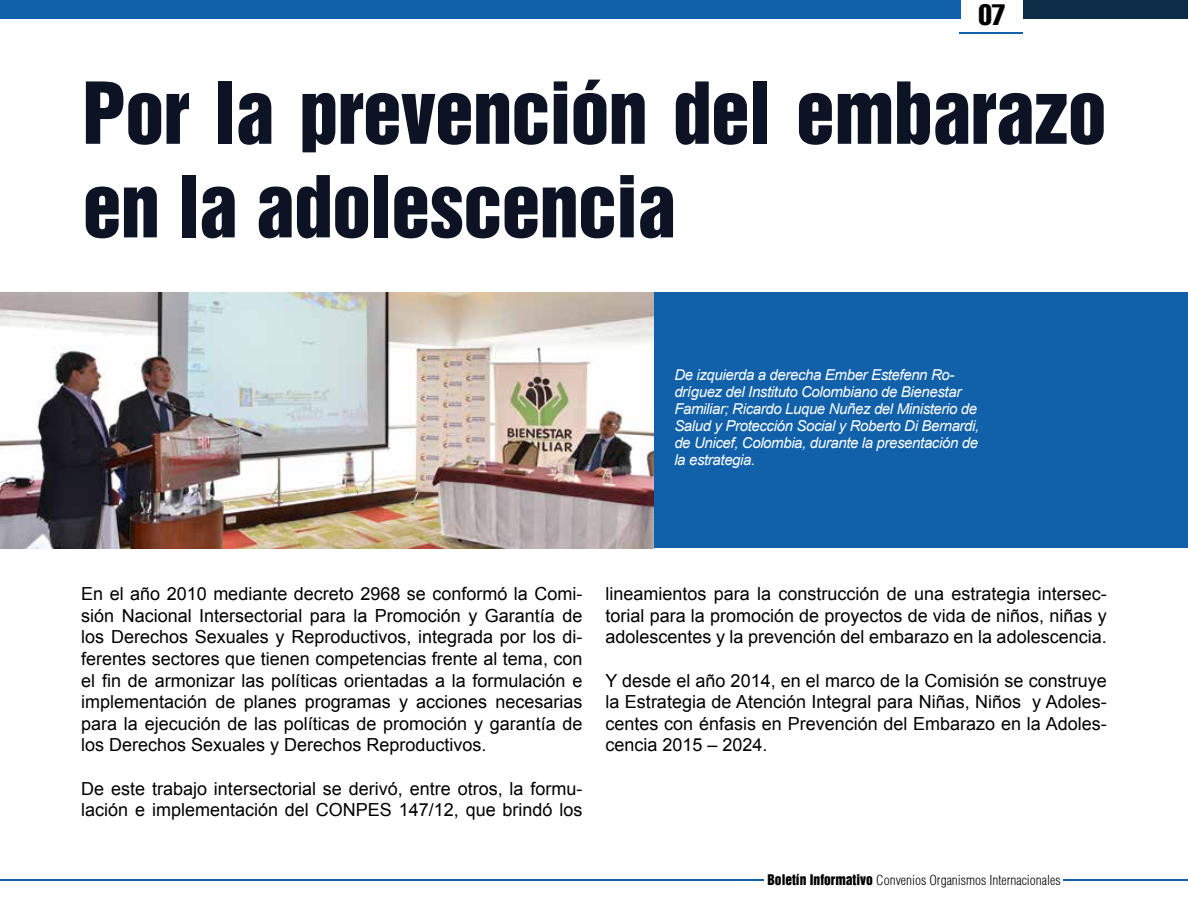
<style>
.page{position:relative;width:1188px;height:918px;background:#fff}
.page>*{position:absolute;margin:0;border:0;box-sizing:border-box;transform-origin:0 0}
.t1{font:78px/93.6px "Helvetica Inserat";letter-spacing:-.01em;color:#0c1324}
.t2{font:29.1px "Helvetica LT Std Comp";color:#000}
.t3{font:18px/21.6px "Arial";color:#000;text-align:justify}
.t4{font:italic 15px/17.1px "Arial";letter-spacing:-.025em;color:#fff}
.t5{font:300 condensed 13.5px "Helvetica";color:#000}
.s1{font-family:"Helvetica Inserat";font-weight:400;font-stretch:normal}
</style>
<div class="page">
<div style="left:0;top:0;width:960px;height:19px;background:#1060aa"></div>
<hr style="left:959px;top:32px;width:64px;height:2px;background:#1060aa">
<div style="left:1024px;top:0;width:164px;height:18px;background:#0c2c47"></div>
<hr style="left:0;top:879px;width:763px;height:2px;background:#1060aa">
<hr style="left:1063px;top:879px;width:125px;height:2px;background:#1060aa">
<div style="left:651px;top:292px;width:537px;height:256px;background:#1060aa"></div>
<img style="left:0;top:292px;width:653px;height:256px">
<h2 class="t2" style="left:978px;top:-4px;width:28px">07</h2>
<h1 class="t1" style="left:83px;top:68px;width:1026px">Por la prevención del embarazo en la adolescencia</h1>
<p class="t4" style="left:674px;top:366px;width:306px">De izquierda a derecha Ember Estefenn Ro&shy;dríguez del Instituto Colombiano de Bienestar Familiar; Ricardo Luque Nuñez del Ministerio de Salud y Protección Social y Roberto Di Bernardi, de Unicef, Colombia, durante la presentación de la estrategia.</p>
<p class="t3" style="left:81px;top:583px;width:503px">En el año 2010 mediante decreto 2968 se conformó la Comi&shy;sión Nacional Intersectorial para la Promoción y Garantía de los Derechos Sexuales y Reproductivos, integrada por los di&shy;ferentes sectores que tienen competencias frente al tema, con el fin de armonizar las políticas orientadas a la formulación e implementación de planes programas y acciones necesarias para la ejecución de las políticas de promoción y garantía de los Derechos Sexuales y Derechos Reproductivos.</p>
<p class="t3" style="left:81px;top:777px;width:503px">De este trabajo intersectorial se derivó, entre otros, la formu&shy;lación e implementación del CONPES 147/12, que brindó los</p>
<p class="t3" style="left:605px;top:583px;width:503px">lineamientos para la construcción de una estrategia intersec&shy;torial para la promoción de proyectos de vida de niños, niñas y adolescentes y la prevención del embarazo en la adolescencia.</p>
<p class="t3" style="left:605px;top:669px;width:503px">Y desde el año 2014, en el marco de la Comisión se construye la Estrategia de Atención Integral para Niñas, Niños y Adoles&shy;centes con énfasis en Prevención del Embarazo en la Adoles&shy;cencia 2015 – 2024.</p>
<p class="t5" style="left:767px;top:871px;width:295px"><span class="s1">Boletín Informativo</span> Convenios Organismos Internacionales</p>
</div>
